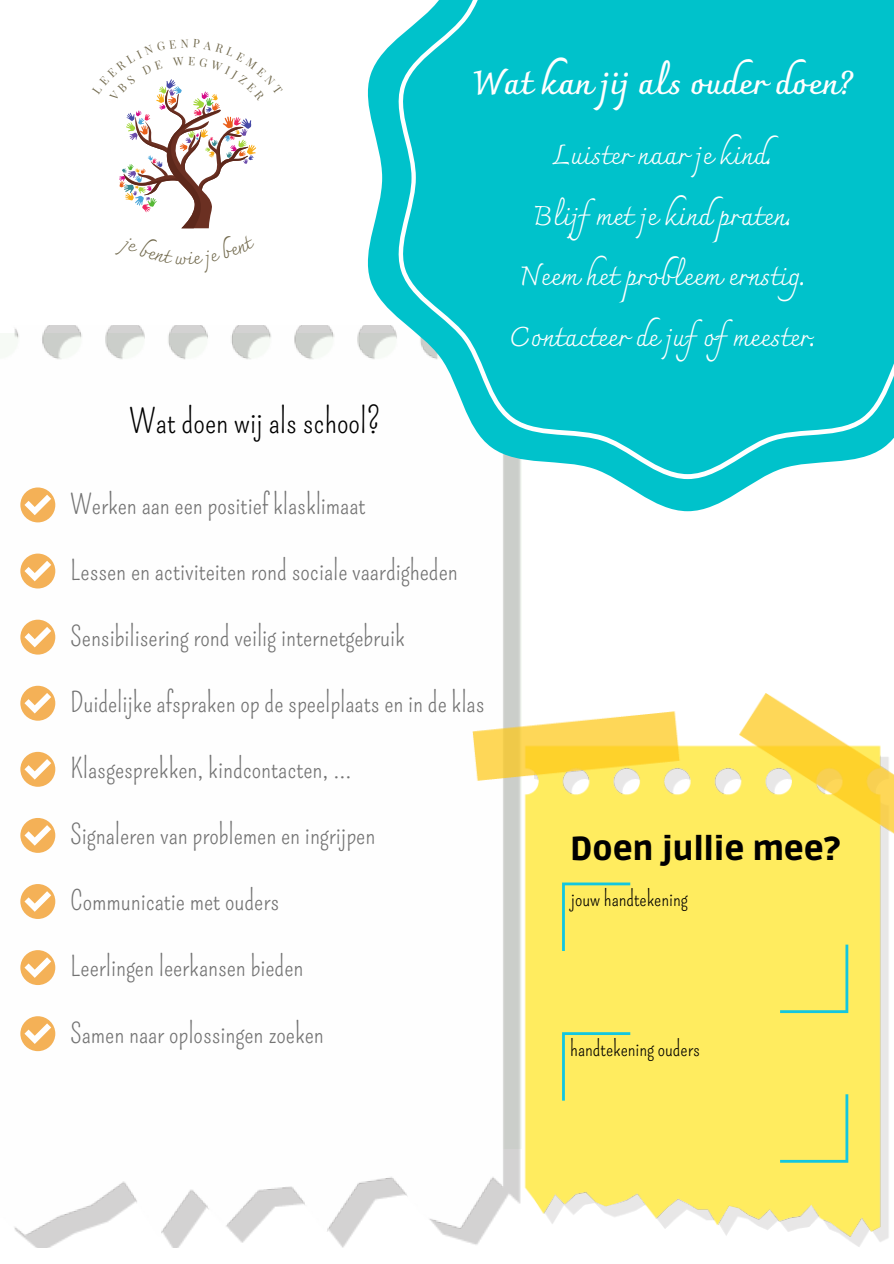
<style>
.page{position:relative;width:894px;height:1264px;background:#fff}
.page>*{position:absolute;margin:0;border:0;box-sizing:border-box;transform-origin:0 0}
.t1{font:700 33px "Charmonman";color:#fff}
.t2{font:33px "Pompiere";color:#000}
.t3{font:900 33px "Ruda";color:#000}
.t4{font:27px "Pompiere";color:#737373}
.t5{font:27px "Charmonman";color:#fff}
.t6{font:21px "Pompiere";color:#000}
</style>
<div class="page">
<img style="left:14px;top:325px;width:507px;height:921px">
<div style="left:20px;top:487px;width:35px;height:35px;background:#f4b157;border-radius:50%"></div>
<svg style="left:24px;top:494px;width:27px;height:21px"></svg>
<div style="left:20px;top:553px;width:35px;height:35px;background:#f4b157;border-radius:50%"></div>
<svg style="left:24px;top:561px;width:27px;height:20px"></svg>
<div style="left:20px;top:619px;width:35px;height:35px;background:#f4b157;border-radius:50%"></div>
<svg style="left:24px;top:627px;width:27px;height:20px"></svg>
<div style="left:20px;top:685px;width:35px;height:35px;background:#f4b157;border-radius:50%"></div>
<svg style="left:24px;top:693px;width:27px;height:20px"></svg>
<div style="left:20px;top:751px;width:35px;height:35px;background:#f4b157;border-radius:50%"></div>
<svg style="left:24px;top:759px;width:27px;height:20px"></svg>
<div style="left:20px;top:818px;width:35px;height:34px;background:#f4b157;border-radius:50%"></div>
<svg style="left:24px;top:825px;width:27px;height:20px"></svg>
<div style="left:20px;top:884px;width:35px;height:35px;background:#f4b157;border-radius:50%"></div>
<svg style="left:24px;top:891px;width:27px;height:20px"></svg>
<div style="left:20px;top:950px;width:35px;height:35px;background:#f4b157;border-radius:50%"></div>
<svg style="left:24px;top:957px;width:27px;height:20px"></svg>
<div style="left:20px;top:1016px;width:35px;height:35px;background:#f4b157;border-radius:50%"></div>
<svg style="left:24px;top:1023px;width:27px;height:20px"></svg>
<svg style="left:360px;top:41px;width:400px;height:470px"></svg>
<svg style="left:395px;top:0;width:498px;height:479px;background:#15c6cf"></svg>
<img style="left:472px;top:693px;width:421px;height:554px">
<svg style="left:562px;top:882px;width:68px;height:69px;background:#ebe969"></svg>
<svg style="left:779px;top:944px;width:69px;height:69px;background:#ede968"></svg>
<svg style="left:562px;top:1032px;width:68px;height:68px;background:#ebe869"></svg>
<svg style="left:779px;top:1094px;width:69px;height:68px;background:#efe967"></svg>
<svg style="left:119px;top:79px;width:137px;height:149px"></svg>
<p class="t2" style="left:130px;top:402px;width:252px">Wat doen wij als school?</p>
<p class="t1" style="left:472px;top:63px;width:381px">Wat kan jij als ouder doen?</p>
<p class="t5" style="left:553px;top:139px;width:220px">Luister naar je kind.</p>
<p class="t5" style="left:533px;top:199px;width:259px">Blijfmet je kind praten.</p>
<p class="t5" style="left:519px;top:260px;width:287px">Neem het probleem ernstig.</p>
<p class="t5" style="left:509px;top:321px;width:307px">Contacteer de jufofmeester.</p>
<p class="t4" style="left:70px;top:488px;width:296px">Werken aan een positief klasklimaat</p>
<p class="t4" style="left:70px;top:554px;width:388px">Lessen en activiteiten rond sociale vaardigheden</p>
<p class="t4" style="left:70px;top:620px;width:336px">Sensibilisering rond veilig internetgebruik</p>
<p class="t4" style="left:70px;top:686px;width:415px">Duidelijke afspraken op de speelplaats en in de klas</p>
<p class="t4" style="left:70px;top:753px;width:283px">Klasgesprekken, kindcontacten, ...</p>
<p class="t4" style="left:70px;top:819px;width:306px">Signaleren van problemen en ingrijpen</p>
<p class="t4" style="left:70px;top:885px;width:210px">Communicatie met ouders</p>
<p class="t4" style="left:70px;top:951px;width:234px">Leerlingen leerkansen bieden</p>
<p class="t4" style="left:70px;top:1017px;width:255px">Samen naar oplossingen zoeken</p>
<p class="t3" style="left:570px;top:829px;width:271px">Doen jullie mee?</p>
<p class="t6" style="left:570px;top:886px;width:118px">jouw handtekening</p>
<p class="t6" style="left:570px;top:1036px;width:131px">handtekening ouders</p>
</div>
